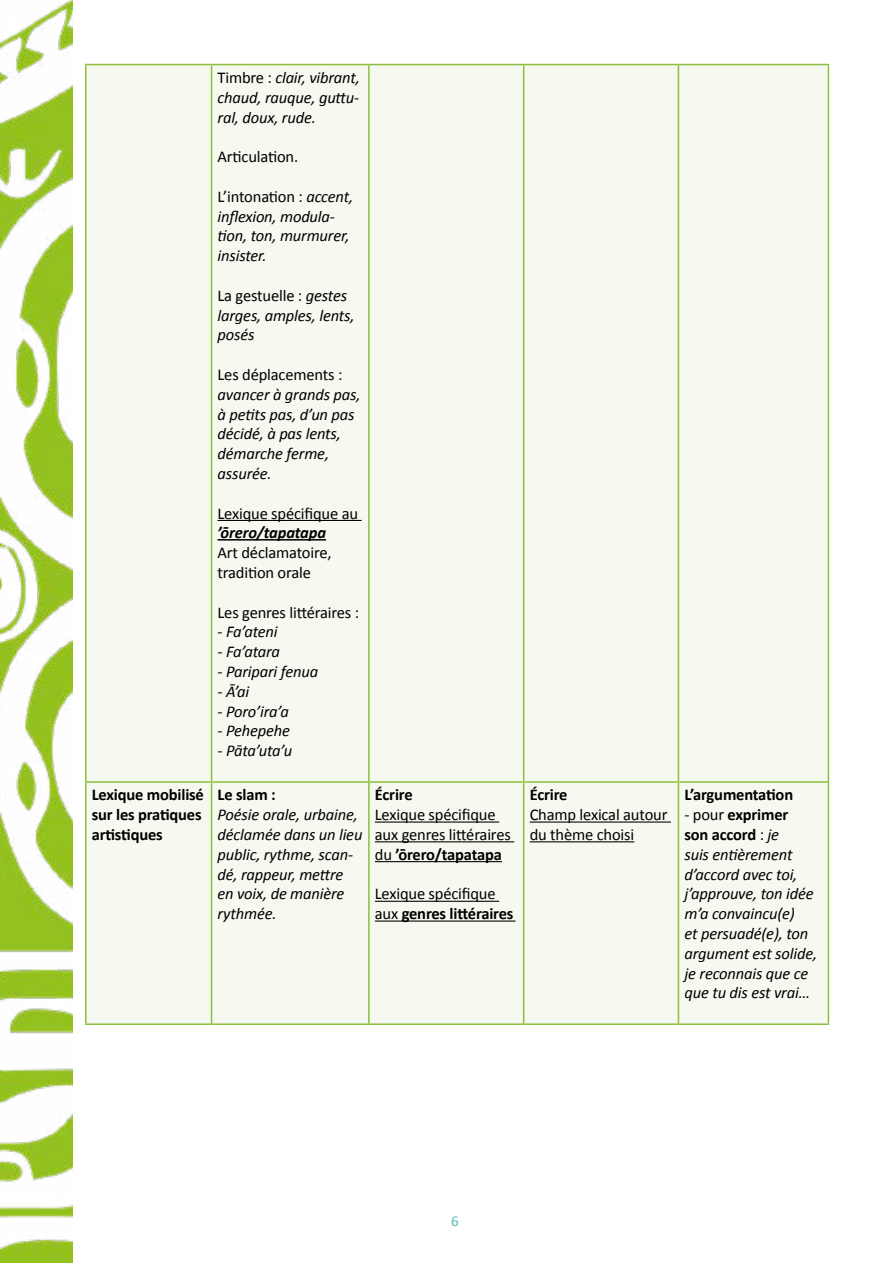
<style>
.page{position:relative;width:893px;height:1263px;background:#fff}
.page>*{position:absolute;margin:0;border:0;box-sizing:border-box;transform-origin:0 0}
.t1{font:italic 16.5px/19.8px "Calibri";letter-spacing:-.01em;color:#000}
.t2{font:16.5px/19.8px "Calibri";letter-spacing:-.01em;color:#000}
.t3{font:700 16.5px/19.8px "Calibri";letter-spacing:-.01em;color:#000}
.t4{font:italic 700 16.5px "Calibri";letter-spacing:-.01em;color:#000}
.t5{font:15px "Calibri";color:#56bcb3}
.s1{font-style:normal}
.s2{font-weight:700}
.s3{font-weight:700;font-style:normal}
</style>
<div class="page">
<img style="left:0;top:0;width:73px;height:1263px">
<div style="left:87px;top:65px;width:741px;height:958px;background:#f5f9ef"></div>
<hr style="left:85px;top:65px;width:2px;height:716px;background:#8cbf3c">
<hr style="left:211px;top:65px;width:1px;height:716px;background:#8cbf3c">
<hr style="left:368px;top:65px;width:2px;height:716px;background:#8cbf3c">
<hr style="left:523px;top:65px;width:1px;height:716px;background:#8cbf3c">
<hr style="left:678px;top:65px;width:1px;height:716px;background:#8cbf3c">
<hr style="left:828px;top:65px;width:1px;height:716px;background:#8cbf3c">
<hr style="left:85px;top:781px;width:127px;height:2px;background:#8cbf3c">
<hr style="left:85px;top:783px;width:2px;height:240px;background:#8cbf3c">
<hr style="left:212px;top:781px;width:157px;height:2px;background:#8cbf3c">
<hr style="left:211px;top:783px;width:1px;height:240px;background:#8cbf3c">
<hr style="left:369px;top:781px;width:155px;height:2px;background:#8cbf3c">
<hr style="left:368px;top:783px;width:2px;height:240px;background:#8cbf3c">
<hr style="left:524px;top:781px;width:154px;height:2px;background:#8cbf3c">
<hr style="left:523px;top:783px;width:1px;height:240px;background:#8cbf3c">
<hr style="left:678px;top:781px;width:151px;height:2px;background:#8cbf3c">
<hr style="left:678px;top:783px;width:1px;height:240px;background:#8cbf3c">
<hr style="left:828px;top:783px;width:1px;height:240px;background:#8cbf3c">
<hr style="left:85px;top:1023px;width:127px;height:2px;background:#8cbf3c">
<hr style="left:212px;top:1023px;width:157px;height:2px;background:#8cbf3c">
<hr style="left:369px;top:1023px;width:155px;height:2px;background:#8cbf3c">
<hr style="left:524px;top:1023px;width:154px;height:2px;background:#8cbf3c">
<hr style="left:678px;top:1023px;width:151px;height:2px;background:#8cbf3c">
<hr style="left:85px;top:64px;width:127px;height:1px;background:#8cbf3c">
<hr style="left:212px;top:64px;width:157px;height:1px;background:#8cbf3c">
<hr style="left:369px;top:64px;width:155px;height:1px;background:#8cbf3c">
<hr style="left:524px;top:64px;width:154px;height:1px;background:#8cbf3c">
<hr style="left:678px;top:64px;width:151px;height:1px;background:#8cbf3c">
<hr style="left:218px;top:520px;width:144px;height:1px;background:#000">
<hr style="left:218px;top:539px;width:108px;height:1px;background:#000">
<hr style="left:375px;top:821px;width:124px;height:1px;background:#000">
<hr style="left:375px;top:841px;width:139px;height:1px;background:#000">
<hr style="left:375px;top:861px;width:127px;height:1px;background:#000">
<hr style="left:375px;top:901px;width:124px;height:1px;background:#000">
<hr style="left:375px;top:920px;width:140px;height:1px;background:#000">
<hr style="left:530px;top:821px;width:141px;height:1px;background:#000">
<hr style="left:530px;top:841px;width:104px;height:1px;background:#000">
<p class="t1" style="left:218px;top:67px;width:144px;text-align:justify"><span class="s1">Timbre :</span> clair, vibrant, chaud, rauque, guttu&shy;ral, doux, rude.</p>
<p class="t2" style="left:218px;top:147px;width:82px">Articulation.</p>
<p class="t1" style="left:218px;top:186px;width:137px"><span class="s1">L’intonation :</span> accent, inflexion, modula&shy;tion, ton, murmurer, insister.</p>
<p class="t1" style="left:218px;top:285px;width:139px"><span class="s1">La gestuelle :</span> gestes larges, amples, lents, posés</p>
<p class="t2" style="left:218px;top:365px;width:126px">Les déplacements :</p>
<p class="t1" style="left:218px;top:384px;width:144px">avancer à grands pas, à petits pas, d’un pas décidé, à pas lents, démarche ferme, assurée.</p>
<p class="t2" style="left:218px;top:503px;width:142px">Lexique spécifique au</p>
<p class="t4" style="left:218px;top:522px;width:110px">’ōrero/tapatapa</p>
<p class="t2" style="left:218px;top:543px;width:116px">Art déclamatoire, tradition orale</p>
<p class="t2" style="left:218px;top:602px;width:143px">Les genres littéraires :</p>
<p class="t1" style="left:218px;top:621px;width:62px"><span class="s1">-</span> Fa’ateni</p>
<p class="t1" style="left:218px;top:641px;width:64px">- Fa’atara</p>
<p class="t1" style="left:218px;top:661px;width:102px">- Paripari fenua</p>
<p class="t1" style="left:218px;top:681px;width:33px">- Ā’ai</p>
<p class="t1" style="left:218px;top:701px;width:73px">- Poro’ira’a</p>
<p class="t1" style="left:218px;top:720px;width:74px">- Pehepehe</p>
<p class="t1" style="left:218px;top:740px;width:76px">- Pāta’uta’u</p>
<p class="t3" style="left:92px;top:784px;width:114px">Lexique mobilisé sur les pratiques artistiques</p>
<p class="t3" style="left:218px;top:784px;width:60px">Le slam :</p>
<p class="t1" style="left:218px;top:804px;width:146px">Poésie orale, urbaine, déclamée dans un lieu public, rythme, scan&shy;dé, rappeur, mettre en voix, de manière rythmée.</p>
<p class="t3" style="left:375px;top:784px;width:39px">Écrire</p>
<p class="t2" style="left:375px;top:805px;width:137px">Lexique spécifique aux genres littéraires du <span class="s2">’ōrero/tapatapa</span></p>
<p class="t2" style="left:375px;top:884px;width:140px">Lexique spécifique aux <span class="s2">genres littéraires</span></p>
<p class="t3" style="left:530px;top:784px;width:39px">Écrire</p>
<p class="t2" style="left:530px;top:805px;width:139px">Champ lexical autour du thème choisi</p>
<p class="t3" style="left:684px;top:784px;width:110px">L’argumentation</p>
<p class="t1" style="left:684px;top:804px;width:134px"><span class="s1">- pour</span> <span class="s3">exprimer<br>son accord</span> <span class="s1">:</span> je<br>suis entièrement d’accord avec toi, j’approuve, ton idée m’a convaincu(e)<br>et persuadé(e), ton argument est solide, je reconnais que ce que tu dis est vrai…</p>
<p class="t5" style="left:451px;top:1211px;width:9px">6</p>
</div>
